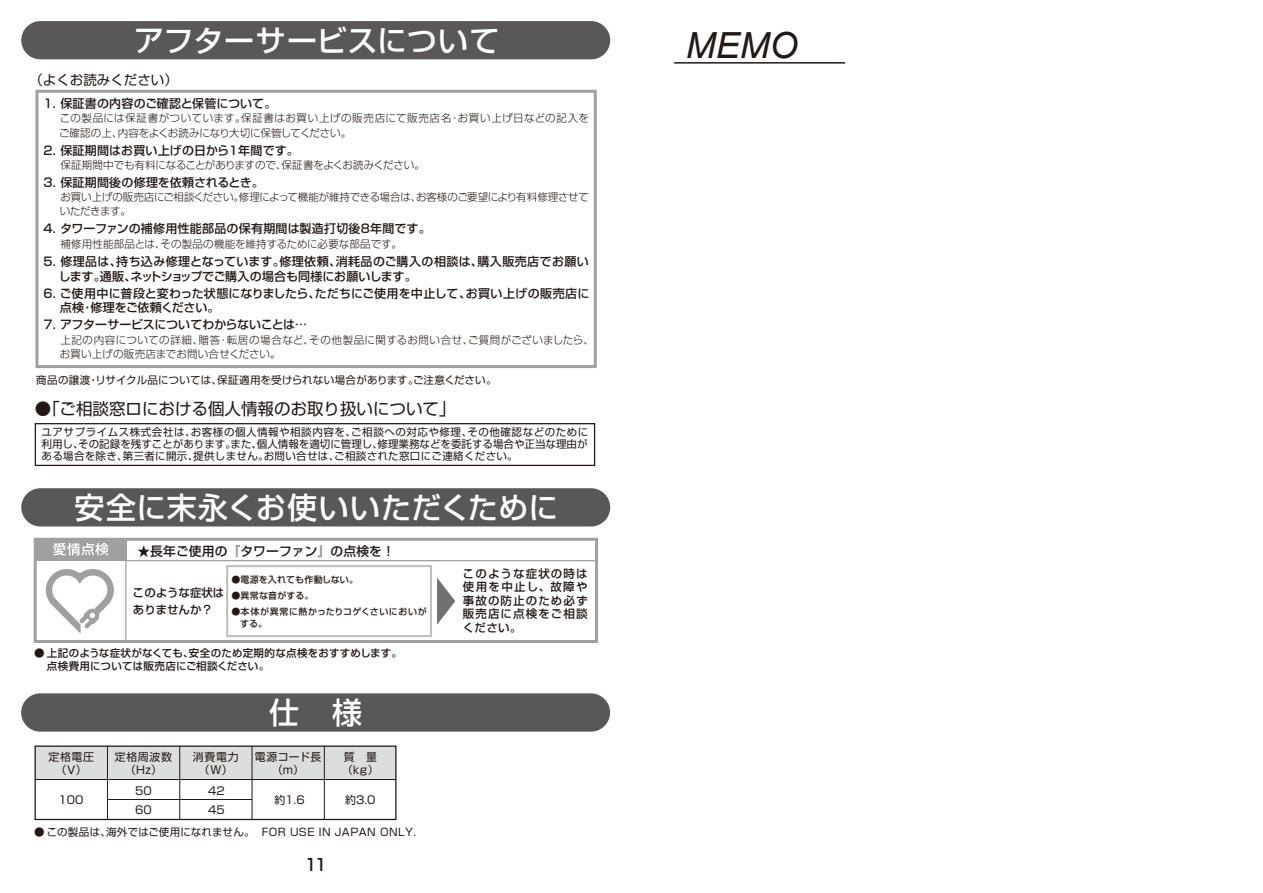
<style>
.page{position:relative;width:1263px;height:893px;background:#fff}
.page>*{position:absolute;margin:0;border:0;box-sizing:border-box;transform-origin:0 0}
.t1{font:italic 36px "Arial";color:#221815}
.t2{font:500 30px "Shin Go Pro";letter-spacing:.015em;color:#fff}
.t3{font:16.5px "Shin Go Pro";color:#221815}
.t4{font:500 16.5px "Shin Go Pro";color:#221815}
.t5{font:13.5px "Shin Go Pro";color:#221815}
.t6{font:500 12.75px "Shin Go Pro";letter-spacing:.01em;color:#221815}
.t7{font:500 12px/14.7px "Shin Go Pro";letter-spacing:.015em;color:#221815}
.t8{font:500 12px "Shin Go Pro";letter-spacing:-.02em;color:#221815}
.t9{font:500 11.55px/13.5px "Shin Go Pro";letter-spacing:.095em;color:#221815;text-align:justify}
.t10{font:500 11.55px/16.5px "Shin Go Pro";letter-spacing:-.005em;color:#221815}
.t11{font:10.95px/19.8px "Shin Go Pro";color:#221815}
.t12{font:10.8px/13.2px "Shin Go Pro";letter-spacing:.06em;color:#221815;text-align:center}
.t13{font:10.5px/12px "Shin Go Pro";letter-spacing:.03em;color:#221815;text-align:justify}
.t14{font:300 10.5px/14.2px "Shin Go Pro";letter-spacing:.035em;color:#221815}
.t15{font:300 10.5px/14.2px "Shin Go Pro";letter-spacing:.025em;color:#221815}
.t16{font:300 10.5px/14.2px "Shin Go Pro";letter-spacing:-.02em;color:#221815}
.t17{font:500 10.5px/13.5px "Shin Go Pro";letter-spacing:.02em;color:#221815}
.t18{font:300 10.5px "Shin Go Pro";letter-spacing:-.015em;color:#221815}
.t19{font:300 10.5px "Shin Go Pro";letter-spacing:.005em;color:#221815}
.t20{font:500 9px/12.8px "Shin Go Pro";letter-spacing:.055em;color:#221815}
.t21{font:500 9px "Shin Go Pro";letter-spacing:.02em;color:#221815}
</style>
<div class="page">
<div style="left:21px;top:693px;width:589px;height:39px;background:#595757;border-radius:19px"></div>
<hr style="left:674px;top:62px;width:171px;height:2px;background:#221815">
<div style="left:21px;top:21px;width:589px;height:38px;background:#595757;border-radius:19px"></div>
<div style="left:35px;top:90px;width:562px;height:278px;border:3px solid #9fa0a0"></div>
<div style="left:35px;top:423px;width:560px;height:43px;border:1px solid #221815"></div>
<div style="left:34px;top:538px;width:564px;height:105px;border:3px solid #9fa0a0"></div>
<div style="left:36px;top:540px;width:91px;height:21px;background:#9fa0a0"></div>
<svg style="left:53px;top:543px;width:56px;height:12px"></svg>
<svg style="left:45px;top:569px;width:69px;height:65px"></svg>
<hr style="left:125px;top:540px;width:1px;height:102px;background:#9fa0a0">
<hr style="left:126px;top:560px;width:470px;height:1px;background:#9fa0a0">
<svg style="left:437px;top:578px;width:18px;height:47px"></svg>
<div style="left:21px;top:488px;width:589px;height:38px;background:#595757;border-radius:19px"></div>
<div style="left:226px;top:565px;width:206px;height:72px;border:2px solid #bfc0c0"></div>
<div style="left:35px;top:746px;width:361px;height:33px;background:#dcdddd"></div>
<div style="left:35px;top:745px;width:361px;height:75px;border:1px solid #221815"></div>
<hr style="left:35px;top:779px;width:361px;height:1px;background:#221815">
<hr style="left:107px;top:799px;width:145px;height:1px;background:#221815">
<hr style="left:107px;top:746px;width:1px;height:73px;background:#221815">
<hr style="left:179px;top:746px;width:1px;height:73px;background:#221815">
<hr style="left:252px;top:746px;width:1px;height:73px;background:#221815">
<hr style="left:324px;top:746px;width:1px;height:73px;background:#221815">
<h2 class="t2" style="left:134px;top:16px;width:367px">アフターサービスについて</h2>
<h1 class="t1" style="left:686px;top:22px;width:113px">MEMO</h1>
<p class="t5" style="left:29px;top:69px;width:150px">（よくお読みください）</p>
<p class="t7" style="left:43px;top:95px;width:235px">1. 保証書の内容のご確認と保管について。</p>
<p class="t14" style="left:59px;top:110px;width:531px">この製品には保証書がついています。保証書はお買い上げの販売店にて販売店名･お買い上げ日などの記入をご確認の上、内容をよくお読みになり大切に保管してください。</p>
<p class="t7" style="left:43px;top:141px;width:257px">2. 保証期間はお買い上げの日から1年間です。</p>
<p class="t18" style="left:60px;top:156px;width:366px">保証期間中でも有料になることがありますので､保証書をよくお読みください。</p>
<p class="t7" style="left:43px;top:174px;width:222px">3. 保証期間後の修理を依頼されるとき。</p>
<p class="t16" style="left:60px;top:189px;width:531px">お買い上げの販売店にご相談ください。修理によって機能が維持できる場合は､お客様のご要望により有料修理させていただきます。</p>
<p class="t7" style="left:43px;top:220px;width:389px">4. タワーファンの補修用性能部品の保有期間は製造打切後8年間です。</p>
<p class="t19" style="left:60px;top:235px;width:343px">補修用性能部品とは､その製品の機能を維持するために必要な部品です。</p>
<p class="t7" style="left:59px;top:253px;width:532px;text-indent:-15px">5. 修理品は、持ち込み修理となっています。修理依頼、消耗品のご購入の相談は、購入販売店でお願いします。通販、ネットショップでご購入の場合も同様にお願いします。</p>
<p class="t7" style="left:60px;top:285px;width:531px;line-height:14.2px;text-indent:-16px">6. ご使用中に普段と変わった状態になりましたら､ただちにご使用を中止して､お買い上げの販売店に点検･修理をご依頼ください。</p>
<p class="t8" style="left:43px;top:315px;width:265px">7. アフターサービスについてわからないことは…</p>
<p class="t15" style="left:60px;top:331px;width:530px">上記の内容についての詳細、贈答･転居の場合など､その他製品に関するお問い合せ､ご質問がございましたら､お買い上げの販売店までお問い合せください。</p>
<p class="t13" style="left:36px;top:373px;width:462px">商品の譲渡・リサイクル品については、保証適用を受けられない場合があります。ご注意ください。</p>
<h3 class="t3" style="left:35px;top:395px;width:414px">●｢ご相談窓ロにおける個人情報のお取り扱いについて｣</h3>
<p class="t13" style="left:42px;top:425px;width:548px">ユアサプライムス株式会社は､お客様の個人情報や相談内容を､ご相談への対応や修理､その他確認などのために利用し､その記録を残すことがあります｡また､個人情報を適切に管理し､修理業務などを委託する場合や正当な理由がある場合を除き､第三者に開示､提供しません｡お問い合せは､ご相談された窓口にご連絡ください。</p>
<h2 class="t2" style="left:74px;top:483px;width:485px">安全に末永くお使いいただくために</h2>
<p class="t6" style="left:137px;top:540px;width:259px">★長年ご使用の『タワーファン』の点検を！</p>
<p class="t10" style="left:133px;top:583px;width:93px">このような症状はありませんか？</p>
<p class="t9" style="left:463px;top:565px;width:126px">このような症状の時は使用を中止し、故障や事故の防止のため必ず販売店に点検をご相談ください。</p>
<p class="t21" style="left:231px;top:572px;width:128px">● 電源を入れても作動しない。</p>
<p class="t21" style="left:231px;top:588px;width:84px">● 異常な音がする。</p>
<p class="t20" style="left:240px;top:604px;width:188px;text-indent:-9px">● 本体が異常に熱かったりコゲくさいにおいがする。</p>
<p class="t17" style="left:47px;top:645px;width:357px;text-indent:-13px">● 上記のような症状がなくても、安全のため定期的な点検をおすすめします。点検費用については販売店にご相談ください。</p>
<p class="t12" style="left:48px;top:749px;width:47px">定格電圧（V）</p>
<p class="t11" style="left:58px;top:789px;width:26px">100</p>
<p class="t12" style="left:115px;top:749px;width:59px">定格周波数（Hz）</p>
<p class="t11" style="left:135px;top:779px;width:18px">50<br>60</p>
<p class="t12" style="left:193px;top:749px;width:47px">消費電力（W）</p>
<p class="t11" style="left:208px;top:779px;width:18px">42<br>45</p>
<h2 class="t2" style="left:269px;top:688px;width:94px">仕　様</h2>
<p class="t12" style="left:255px;top:749px;width:68px">電源コード長（m）</p>
<p class="t11" style="left:274px;top:789px;width:32px">約1.6</p>
<p class="t12" style="left:342px;top:749px;width:38px;text-align:left">質　量（kg）</p>
<p class="t11" style="left:345px;top:789px;width:32px">約3.0</p>
<p class="t13" style="left:34px;top:825px;width:383px">● この製品は､海外ではご使用になれません。　FOR USE IN JAPAN ONLY.</p>
<h3 class="t4" style="left:304px;top:851px;width:24px">11</h3>
</div>
